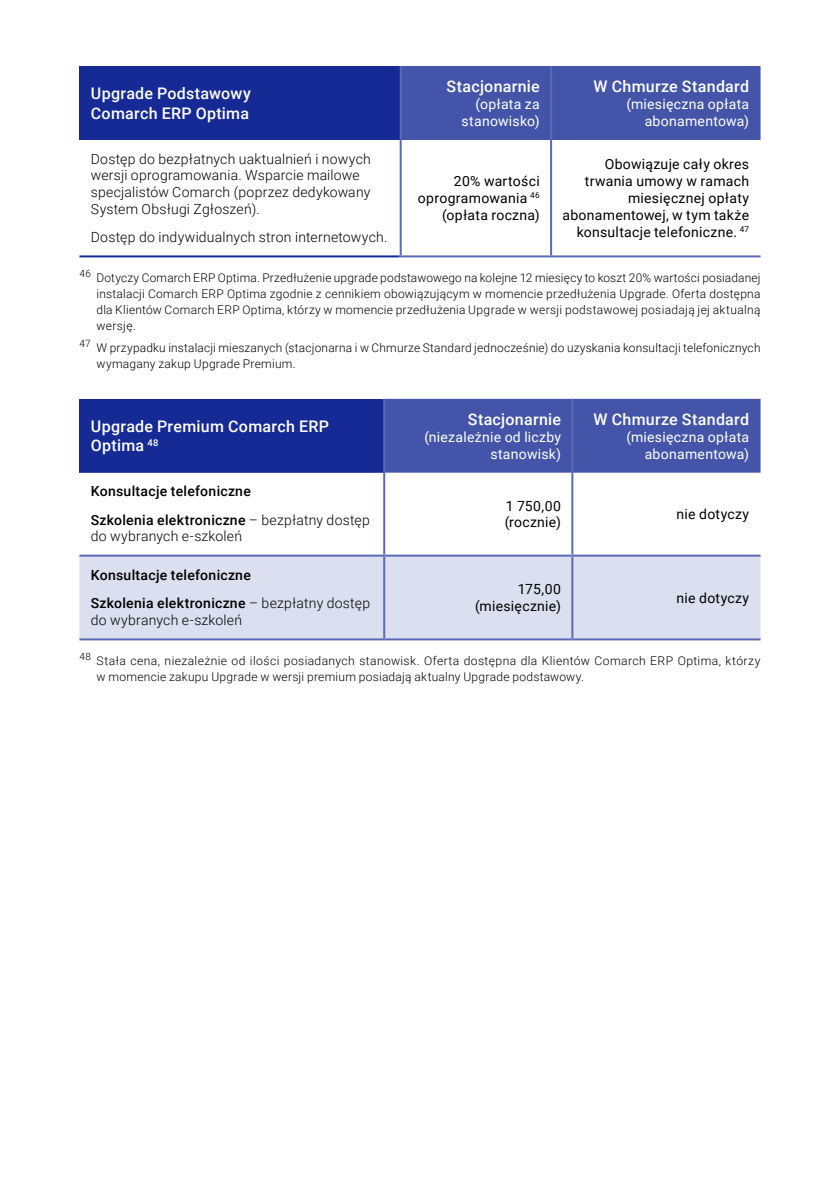
<style>
.page{position:relative;width:840px;height:1191px;background:#fff}
.page>*{position:absolute;margin:0;border:0;box-sizing:border-box;transform-origin:0 0}
.t1{font:500 16px/19.2px "Roboto";letter-spacing:.02em;color:#fff}
.t2{font:300 14px/16.8px "Roboto";letter-spacing:.015em;color:#000}
.t3{font:14px/16.8px "Roboto";letter-spacing:.02em;color:#000;text-align:right}
.t4{font:500 14px/28.2px "Roboto";letter-spacing:.02em;color:#000}
.t5{font:14px/16.8px "Roboto";letter-spacing:.02em;color:#fff;text-align:right}
.t6{font:300 12px/16px "Roboto";letter-spacing:.02em;color:#000}
.s1{font-weight:300}
</style>
<div class="page">
<div style="left:79px;top:66px;width:321px;height:74px;background:#152a94"></div>
<div style="left:401px;top:66px;width:359px;height:74px;background:#4455a9"></div>
<svg style="left:401px;top:140px;width:152px;height:115px"></svg>
<hr style="left:549px;top:66px;width:2px;height:74px;background:#5b6ab4">
<hr style="left:549px;top:140px;width:2px;height:115px;background:#5b6ab4">
<hr style="left:550px;top:255px;width:210px;height:2px;background:#5b6ab4">
<hr style="left:399px;top:140px;width:2px;height:115px;background:#5b6ab4">
<hr style="left:79px;top:255px;width:320px;height:2px;background:#152a94">
<hr style="left:399px;top:66px;width:2px;height:74px;background:#5b6ab4">
<hr style="left:399px;top:255px;width:151px;height:2px;background:#5b6ab4">
<div style="left:79px;top:399px;width:305px;height:74px;background:#152a94"></div>
<div style="left:385px;top:399px;width:375px;height:74px;background:#4455a9"></div>
<div style="left:79px;top:556px;width:681px;height:82px;background:#dcdfef"></div>
<hr style="left:571px;top:399px;width:2px;height:74px;background:#5b6ab4">
<hr style="left:571px;top:473px;width:2px;height:81px;background:#5b6ab4">
<hr style="left:572px;top:554px;width:188px;height:2px;background:#5b6ab4">
<hr style="left:571px;top:556px;width:2px;height:82px;background:#5b6ab4">
<hr style="left:572px;top:638px;width:188px;height:2px;background:#5b6ab4">
<hr style="left:79px;top:554px;width:305px;height:2px;background:#5b6ab4">
<hr style="left:383px;top:556px;width:2px;height:82px;background:#5b6ab4">
<hr style="left:79px;top:638px;width:305px;height:2px;background:#5b6ab4">
<hr style="left:383px;top:473px;width:2px;height:81px;background:#5b6ab4">
<hr style="left:383px;top:399px;width:2px;height:74px;background:#5b6ab4">
<hr style="left:384px;top:554px;width:188px;height:2px;background:#5b6ab4">
<hr style="left:384px;top:638px;width:188px;height:2px;background:#5b6ab4">
<h1 class="t1" style="left:91px;top:83px;width:161px">Upgrade Podstawowy<br>Comarch ERP Optima</h1>
<h1 class="t1" style="left:446px;top:76px;width:95px">Stacjonarnie</h1>
<p class="t5" style="left:461px;top:95px;width:80px">(opłata za stanowisko)</p>
<h1 class="t1" style="left:593px;top:76px;width:157px">W Chmurze Standard</h1>
<p class="t5" style="left:626px;top:95px;width:124px">(miesięczna opłata abonamentowa)</p>
<p class="t2" style="left:91px;top:150px;width:281px">Dostęp do bezpłatnych uaktualnień i nowych wersji oprogramowania. Wsparcie mailowe specjalistów Comarch (poprzez dedykowany System Obsługi Zgłoszeń).</p>
<p class="t2" style="left:91px;top:228px;width:298px">Dostęp do indywidualnych stron internetowych.</p>
<p class="t3" style="left:562px;top:155px;width:188px">Obowiązuje cały okres trwania umowy w ramach miesięcznej opłaty abonamentowej, w tym także konsultacje telefoniczne. <sup>47</sup></p>
<p class="t6" style="left:96px;top:270px;width:665px;text-align:justify;text-indent:-17px"><sup>46</sup> Dotyczy Comarch ERP Optima. Przedłużenie upgrade podstawowego na kolejne 12 miesięcy to koszt 20% wartości posiadanej instalacji Comarch ERP Optima zgodnie z cennikiem obowiązującym w momencie przedłużenia Upgrade. Oferta dostępna dla Klientów Comarch ERP Optima, którzy w momencie przedłużenia Upgrade w wersji podstawowej posiadają jej aktualną wersję.</p>
<p class="t6" style="left:96px;top:339px;width:665px;text-indent:-17px"><sup>47</sup> W przypadku instalacji mieszanych (stacjonarna i w Chmurze Standard jednocześnie) do uzyskania konsultacji telefonicznych wymagany zakup Upgrade Premium.</p>
<p class="t3" style="left:417px;top:172px;width:123px">20% wartości oprogramowania <sup>46 </sup>(opłata roczna)</p>
<h1 class="t1" style="left:91px;top:416px;width:239px">Upgrade Premium Comarch ERP<br>Optima <sup>48</sup></h1>
<h1 class="t1" style="left:467px;top:409px;width:95px">Stacjonarnie</h1>
<p class="t5" style="left:424px;top:428px;width:138px">(niezależnie od liczby stanowisk)</p>
<h1 class="t1" style="left:593px;top:409px;width:157px">W Chmurze Standard</h1>
<p class="t5" style="left:626px;top:428px;width:124px">(miesięczna opłata abonamentowa)</p>
<p class="t4" style="left:91px;top:477px;width:280px">Konsultacje telefoniczne<br>Szkolenia elektroniczne <span class="s1">– bezpłatny dostęp</span></p>
<p class="t2" style="left:91px;top:527px;width:153px">do wybranych e-szkoleń</p>
<p class="t3" style="left:504px;top:496px;width:58px;text-align:left">1 750,00 (rocznie)</p>
<p class="t3" style="left:676px;top:505px;width:74px">nie dotyczy</p>
<p class="t4" style="left:91px;top:560px;width:281px">Konsultacje telefoniczne<br>Szkolenia elektroniczne <span class="s1">– bezpłatny dostęp</span></p>
<p class="t2" style="left:91px;top:611px;width:153px">do wybranych e-szkoleń</p>
<p class="t3" style="left:474px;top:580px;width:87px">175,00 (miesięcznie)</p>
<p class="t3" style="left:676px;top:589px;width:74px">nie dotyczy</p>
<p class="t6" style="left:96px;top:653px;width:665px;text-indent:-17px"><sup>48</sup> Stała cena, niezależnie od ilości posiadanych stanowisk. Oferta dostępna dla Klientów Comarch ERP Optima, którzy w momencie zakupu Upgrade w wersji premium posiadają aktualny Upgrade podstawowy.</p>
</div>
